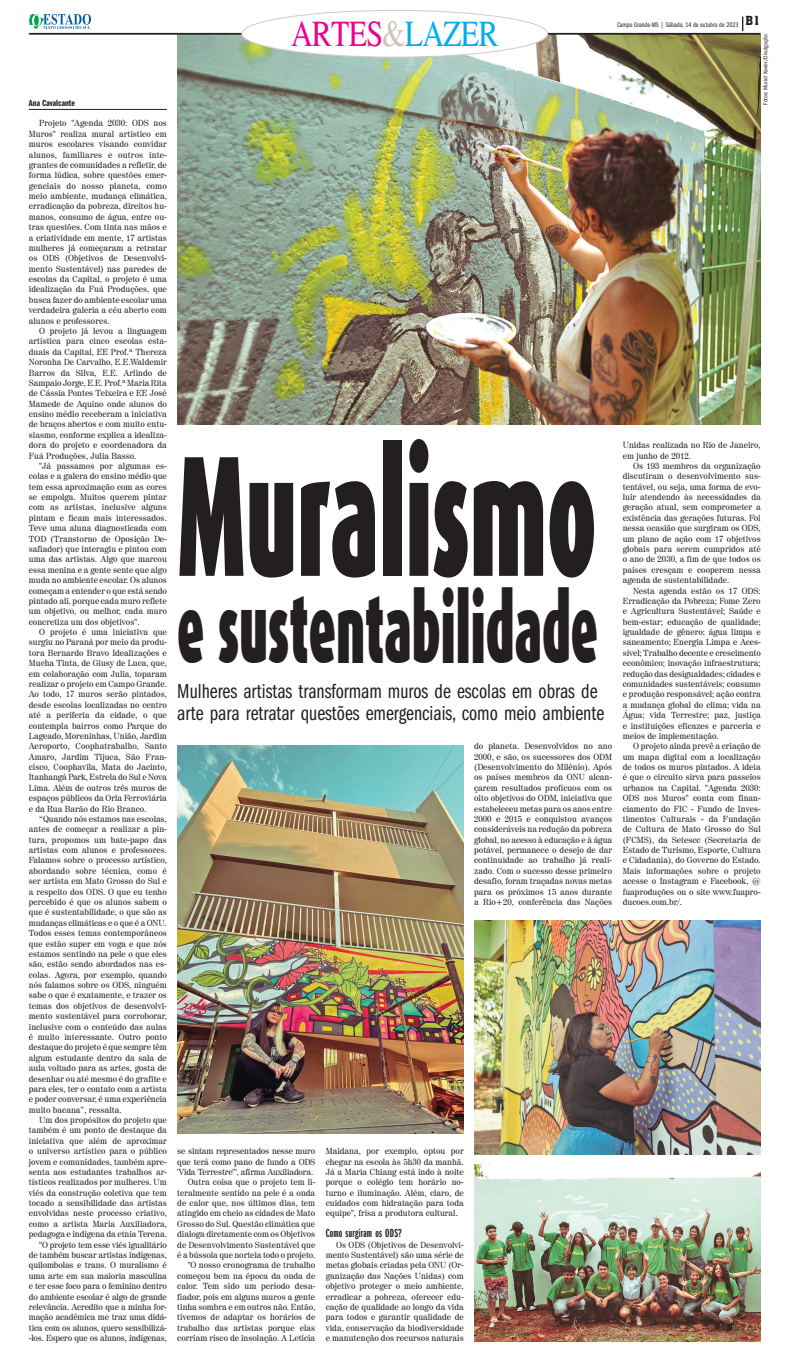
<style>
.page{position:relative;width:787px;height:1365px;background:#fff}
.page>*{position:absolute;margin:0;border:0;box-sizing:border-box;transform-origin:0 0}
.t1{font:900 172.29px "Dax";color:#231f20;scale:.49 1}
.t2{font:900 96.86px "Dax";color:#231f20;scale:.49 1}
.t3{font:36.14px "Times";letter-spacing:-.025em;color:#ed028c;scale:.83 1}
.t4{font:20.91px/21.8px "Franklin Gothic Book Cmpr";color:#231f20}
.t5{font:12.25px "Franklin Gothic Demi X Cmpr";letter-spacing:.02em;color:#231f20}
.t6{font:9.19px "Franklin Gothic Demi Cmpr";letter-spacing:.005em;color:#231f20}
.t7{font:8.75px/10.4px "Century 725 BT";color:#231f20;text-align:justify}
.t8{font:7px "Franklin Gothic Book Cmpr";letter-spacing:.005em;color:#231f20}
.t9{font:condensed 6.04px "Franklin Gothic";color:#231f20}
.s1{color:#ccc2b6}
.s2{color:#00aeef}
</style>
<div class="page">
<img style="left:177px;top:35px;width:583px;height:389px">
<svg style="left:742px;top:17px;width:1px;height:14px"></svg>
<hr style="left:29px;top:33px;width:731px;height:2px;background:#231f20">
<div style="left:242px;top:10px;width:305px;height:47px;background:#fff;border-radius:50%"></div>
<div style="left:241px;top:10px;width:307px;height:48px;border:1px solid #d4cac0;border-radius:50%"></div>
<svg style="left:29px;top:14px;width:62px;height:15px"></svg>
<hr style="left:29px;top:109px;width:138px;height:1px;background:#231f20">
<img style="left:177px;top:745px;width:286px;height:388px">
<img style="left:474px;top:920px;width:286px;height:233px">
<img style="left:474px;top:1164px;width:286px;height:176px">
<p class="t6" style="left:29px;top:97px;width:48px">Ana Cavalcante</p>
<p class="t7" style="left:29px;top:118px;width:139px;text-indent:10px">Projeto "Agenda 2030: ODS nos Muros" realiza mural artístico em muros escolares visando convidar alunos, familiares e outros inte&shy;grantes de comunidades a refletir, de forma lúdica, sobre questões emer&shy;genciais do nosso planeta, como meio ambiente, mudança climática, erradicação da pobreza, direitos hu&shy;manos, consumo de água, entre ou&shy;tras questões. Com tinta nas mãos e a criatividade em mente, 17 artistas mulheres já começaram a retratar os ODS (Objetivos de Desenvolvi&shy;mento Sustentável) nas paredes de escolas da Capital, o projeto é uma idealização da Fuá Produções, que busca fazer do ambiente escolar uma verdadeira galeria a céu aberto com alunos e professores.</p>
<p class="t7" style="left:29px;top:325px;width:139px;text-indent:10px">O projeto já levou a linguagem artística para cinco escolas esta&shy;duais da Capital, EE Prof.ª Thereza Noronha De Carvalho, E.E.Waldemir Barros da Silva, E.E. Arlindo de Sampaio Jorge, E.E. Prof.ª Maria Rita de Cássia Pontes Teixeira e EE José Mamede de Aquino onde alunos do ensino médio receberam a iniciativa de braços abertos e com muito entu&shy;siasmo, conforme explica a idealiza&shy;dora do projeto e coordenadora da Fuá Produções, Julia Basso.</p>
<p class="t7" style="left:29px;top:460px;width:139px;text-indent:10px">"Já passamos por algumas es&shy;colas e a galera do ensino médio que tem essa aproximação com as cores se empolga. Muitos querem pintar com as artistas, inclusive alguns pintam e ficam mais interessados.<br>Teve uma aluna diagnosticada com TOD (Transtorno de Oposição De&shy;safiador) que interagiu e pintou com uma das artistas. Algo que marcou essa menina e a gente sente que algo muda no ambiente escolar. Os alunos começam a entender o que está sendo pintado ali, porque cada muro reflete um objetivo, ou melhor, cada muro concretiza um dos objetivos".</p>
<p class="t7" style="left:29px;top:626px;width:139px;text-indent:10px">O projeto é uma iniciativa que surgiu no Paraná por meio da produ&shy;tora Bernardo Bravo Idealizações e Mucha Tinta, de Giusy de Luca, que, em colaboração com Julia, toparam realizar o projeto em Campo Grande.<br>Ao todo, 17 muros serão pintados, desde escolas localizadas no centro até a periferia da cidade, o que contempla bairros como Parque do Lageado, Moreninhas, União, Jardim Aeroporto, Coophatrabalho, Santo Amaro, Jardim Tijuca, São Fran&shy;cisco, Coophavila, Mata do Jacinto, Itanhangá Park, Estrela do Sul e Nova Lima. Além de outros três muros de espaços públicos da Orla Ferroviária e da Rua Barão do Rio Branco.</p>
<p class="t7" style="left:29px;top:813px;width:139px;text-indent:10px">“Quando nós estamos nas escolas, antes de começar a realizar a pin&shy;tura, propomos um bate-papo das artistas com alunos e professores.<br>Falamos sobre o processo artístico, abordando sobre técnica, como é ser artista em Mato Grosso do Sul e a respeito dos ODS. O que eu tenho percebido é que os alunos sabem o que é sustentabilidade, o que são as mudanças climáticas e o que é a ONU.<br>Todos esses temas contemporâneos que estão super em voga e que nós estamos sentindo na pele o que eles são, estão sendo abordados nas es&shy;colas. Agora, por exemplo, quando nós falamos sobre os ODS, ninguém sabe o que é exatamente, e trazer os temas dos objetivos de desenvolvi&shy;mento sustentável para corroborar, inclusive com o conteúdo das aulas é muito interessante. Outro ponto destaque do projeto é que sempre têm algum estudante dentro da sala de aula voltado para as artes, gosta de desenhar ou até mesmo é do grafite e para eles, ter o contato com a artista e poder conversar, é uma experiência muito bacana”, ressalta.</p>
<p class="t7" style="left:29px;top:1114px;width:139px;text-align:right">Um dos propósitos do projeto que também é um ponto de destaque da iniciativa que além de aproximar o universo artístico para o público jovem e comunidades, também apre&shy;senta aos estudantes trabalhos ar&shy;tísticos realizados por mulheres. Um viés da construção coletiva que tem tocado a sensibilidade das artistas envolvidas neste processo criativo, como a artista Maria Auxiliadora, pedagoga e indígena da etnia Terena. "O projeto tem esse viés igualitário de também buscar artistas indígenas, quilombolas e trans. O muralismo é uma arte em sua maioria masculina e ter esse foco para o feminino dentro do ambiente escolar é algo de grande relevância. Acredito que a minha for&shy;mação acadêmica me traz uma didá&shy;tica com os alunos, quero sensibilizá--los. Espero que os alunos, indígenas,</p>
<h3 class="t3" style="left:291px;top:13px;width:251px">ARTES<span class="s1">&amp;</span><span class="s2">LAZER</span></h3>
<p class="t8" style="left:616px;top:21px;width:145px">Campo Grande-MS | Sábado, 14 de outubro de 2023 <sup>B1</sup></p>
<p class="t9" style="left:761px;top:105px;width:72px;rotate:-90deg">Fotos: Muriel Xavier/Divulgação</p>
<h1 class="t1" style="left:177px;top:417px;width:856px">Muralismo</h1>
<h2 class="t2" style="left:177px;top:573px;width:860px">e sustentabilidade</h2>
<h3 class="t4" style="left:177px;top:681px;width:428px">Mulheres artistas transformam muros de escolas em obras de arte para retratar questões emergenciais, como meio ambiente</h3>
<p class="t7" style="left:474px;top:740px;width:139px">do planeta. Desenvolvidos no ano 2000, e são, os sucessores dos ODM (Desenvolvimento do Milênio). Após os países membros da ONU alcan&shy;çarem resultados profícuos com os oito objetivos do ODM, iniciativa que estabeleceu metas para os anos entre 2000 e 2015 e conquistou avanços consideráveis na redução da pobreza global, no acesso à educação e à água potável, permanece o desejo de dar continuidade ao trabalho já reali&shy;zado. Com o sucesso desse primeiro desafio, foram traçadas novas metas para os próximos 15 anos durante a Rio+20, conferência das Nações</p>
<p class="t7" style="left:622px;top:440px;width:139px">Unidas realizada no Rio de Janeiro, em junho de 2012.</p>
<p class="t7" style="left:622px;top:460px;width:139px;text-indent:10px">Os 193 membros da organização discutiram o desenvolvimento sus&shy;tentável, ou seja, uma forma de evo&shy;luir atendendo às necessidades da geração atual, sem comprometer a existência das gerações futuras. Foi nessa ocasião que surgiram os ODS, um plano de ação com 17 objetivos globais para serem cumpridos até o ano de 2030, a fim de que todos os países cresçam e cooperem nessa agenda de sustentabilidade.</p>
<p class="t7" style="left:622px;top:585px;width:139px;text-indent:10px">Nesta agenda estão os 17 ODS:<br>Erradicação da Pobreza; Fome Zero e Agricultura Sustentável; Saúde e bem-estar; educação de qualidade; igualdade de gênero; água limpa e saneamento; Energia Limpa e Aces&shy;sível; Trabalho decente e crescimento econômico; inovação infraestrutura; redução das desigualdades; cidades e comunidades sustentáveis; consumo e produção responsável; ação contra a mudança global do clima; vida na Água; vida Terrestre; paz, justiça e instituições eficazes e parceria e meios de implementação.</p>
<p class="t7" style="left:622px;top:740px;width:139px;text-indent:10px">O projeto ainda prevê a criação de um mapa digital com a localização de todos os muros pintados. A ideia é que o circuito sirva para passeios urbanos na Capital. "Agenda 2030:<br>ODS nos Muros" conta com finan&shy;ciamento do FIC - Fundo de Inves&shy;timentos Culturais - da Fundação de Cultura de Mato Grosso do Sul (FCMS), da Setescc (Secretaria de Estado de Turismo, Esporte, Cultura e Cidadania), do Governo do Estado.<br>Mais informações sobre o projeto acesse o Instagram e Facebook, @ fuaproduções ou o site www.fuapro&shy;ducoes.com.br/.</p>
<p class="t7" style="left:177px;top:1145px;width:139px;text-align:right">se sintam representados nesse muro que terá como pano de fundo a ODS 'Vida Terrestre"', afirma Auxiliadora.<br>Outra coisa que o projeto tem li&shy;teralmente sentido na pele é a onda de calor que, nos últimos dias, tem atingido em cheio as cidades de Mato Grosso do Sul. Questão climática que dialoga diretamente com os Objetivos de Desenvolvimento Sustentável que é a bússola que norteia todo o projeto. "O nosso cronograma de trabalho começou bem na época da onda de calor. Tem sido um período desa&shy;fiador, pois em alguns muros a gente tinha sombra e em outros não. Então, tivemos de adaptar os horários de trabalho das artistas porque elas corriam risco de insolação. A Letícia</p>
<p class="t7" style="left:325px;top:1145px;width:139px">Maidana, por exemplo, optou por chegar na escola às 5h30 da manhã.<br>Já a Maria Chiang está indo à noite porque o colégio tem horário no&shy;turno e iluminação. Além, claro, de cuidados com hidratação para toda equipe", frisa a produtora cultural.</p>
<h3 class="t5" style="left:325px;top:1226px;width:78px">Como surgiram os ODS?</h3>
<p class="t7" style="left:325px;top:1238px;width:139px;text-indent:10px">Os ODS (Objetivos de Desenvolvi&shy;mento Sustentável) são uma série de metas globais criadas pela ONU (Or&shy;ganização das Nações Unidas) com objetivo proteger o meio ambiente, erradicar a pobreza, oferecer edu&shy;cação de qualidade ao longo da vida para todos e garantir qualidade de vida, conservação da biodiversidade e manutenção dos recursos naturais</p>
</div>
